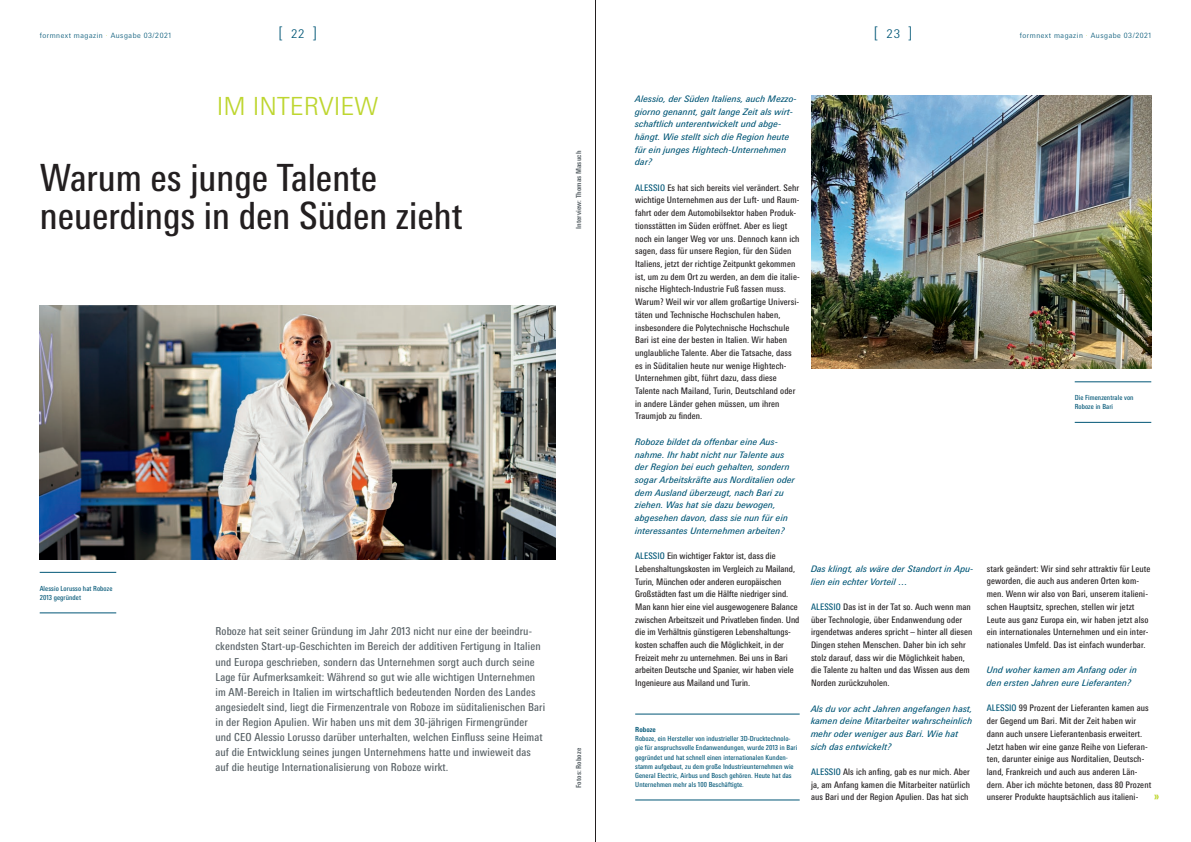
<style>
.page{position:relative;width:1191px;height:842px;background:#fff}
.page>*{position:absolute;margin:0;border:0;box-sizing:border-box;transform-origin:0 0}
.t1{font:condensed 37.5px/38.1px "Messe Univers";color:#231f20}
.t2{font:300 25px "Messe Univers";color:#bed630}
.t3{font:300 16px "Messe Univers";color:#005676}
.t4{font:700 condensed 12px "Messe Univers";color:#bed630}
.t5{font:condensed 11px/15.1px "Messe Univers";letter-spacing:.01em;color:#576065}
.t6{font:condensed 9px/12.7px "Messe Univers";letter-spacing:.01em;color:#231f20}
.t7{font:italic 9px/12.7px "Messe Univers";letter-spacing:.01em;color:#005676}
.t8{font:300 7.3px "Messe Univers";letter-spacing:.07em;color:#005676}
.t9{font:condensed 7px/9.1px "Messe Univers";letter-spacing:.01em;color:#005676}
.t10{font:700 condensed 7px "Messe Univers";letter-spacing:.01em;color:#576065}
.t11{font:700 condensed 7px "Messe Univers";letter-spacing:.01em;color:#005676}
.s1{color:#bed630}
.s2{font-size:12px}
.s3{color:#005676}
</style>
<div class="page">
<img style="left:40px;top:305px;width:516px;height:254px">
<img style="left:811px;top:95px;width:340px;height:274px">
<hr style="left:635px;top:799px;width:164px;height:1px;background:#005676">
<hr style="left:635px;top:713px;width:164px;height:1px;background:#005676">
<hr style="left:40px;top:612px;width:76px;height:1px;background:#005676">
<hr style="left:40px;top:572px;width:76px;height:1px;background:#005676">
<hr style="left:1074px;top:422px;width:77px;height:1px;background:#005676">
<hr style="left:1074px;top:381px;width:77px;height:1px;background:#005676">
<hr style="left:595px;top:0;width:1px;height:842px;background:#231f20">
<p class="t8" style="left:40px;top:31px;width:133px">formnext magazin <span class="s1">·</span> Ausgabe 03/2021</p>
<h3 class="t3" style="left:278px;top:23px;width:40px">[<span class="s2">22</span>]</h3>
<h3 class="t3" style="left:874px;top:23px;width:40px">[<span class="s2">23</span>]</h3>
<p class="t8" style="left:1019px;top:31px;width:133px">formnext magazin <span class="s1">·</span> Ausgabe 03/2021</p>
<h2 class="t2" style="left:217px;top:90px;width:163px">IM INTERVIEW</h2>
<h1 class="t1" style="left:40px;top:158px;width:424px">Warum es junge Talente neuerdings in den Süden zieht</h1>
<p class="t10" style="left:574px;top:229px;width:80px;rotate:-90deg">Interview: Thomas Masuch</p>
<p class="t9" style="left:40px;top:583px;width:74px">Alessio Lorusso hat Roboze<br>2013 gegründet</p>
<p class="t5" style="left:215px;top:624px;width:331px">Roboze hat seit seiner Gründung im Jahr 2013 nicht nur eine der beeindru&shy;ckendsten Start-up-Geschichten im Bereich der additiven Fertigung in Italien und Europa geschrieben, sondern das Unternehmen sorgt auch durch seine Lage für Aufmerksamkeit: Während so gut wie alle wichtigen Unternehmen im AM-Bereich in Italien im wirtschaftlich bedeutenden Norden des Landes angesiedelt sind, liegt die Firmenzentrale von Roboze im süditalienischen Bari in der Region Apulien. Wir haben uns mit dem 30-jährigen Firmengründer und CEO Alessio Lorusso darüber unterhalten, welchen Einfluss seine Heimat auf die Entwicklung seines jungen Unternehmens hatte und inwieweit das auf die heutige Internationalisierung von Roboze wirkt.</p>
<p class="t10" style="left:574px;top:788px;width:41px;rotate:-90deg">Fotos: Roboze</p>
<p class="t7" style="left:635px;top:92px;width:163px">Alessio, der Süden Italiens, auch Mezzo&shy;giorno genannt, galt lange Zeit als wirt&shy;schaftlich unterentwickelt und abge&shy;hängt. Wie stellt sich die Region heute für ein junges Hightech-Unternehmen dar?</p>
<p class="t6" style="left:635px;top:181px;width:166px"><span class="s3">ALESSIO</span> Es hat sich bereits viel verändert. Sehr wichtige Unternehmen aus der Luft- und Raum&shy;fahrt oder dem Automobilsektor haben Produk&shy;tionsstätten im Süden eröffnet. Aber es liegt noch ein langer Weg vor uns. Dennoch kann ich sagen, dass für unsere Region, für den Süden Italiens, jetzt der richtige Zeitpunkt gekommen ist, um zu dem Ort zu werden, an dem die italie&shy;nische Hightech-Industrie Fuß fassen muss.<br>Warum? Weil wir vor allem großartige Universi&shy;täten und Technische Hochschulen haben, insbesondere die Polytechnische Hochschule Bari ist eine der besten in Italien. Wir haben unglaubliche Talente. Aber die Tatsache, dass es in Süditalien heute nur wenige Hightech-Unternehmen gibt, führt dazu, dass diese Talente nach Mailand, Turin, Deutschland oder in andere Länder gehen müssen, um ihren Traumjob zu finden.</p>
<p class="t7" style="left:635px;top:435px;width:161px">Roboze bildet da offenbar eine Aus&shy;nahme. Ihr habt nicht nur Talente aus der Region bei euch gehalten, sondern sogar Arbeitskräfte aus Norditalien oder dem Ausland überzeugt, nach Bari zu ziehen. Was hat sie dazu bewogen, abgesehen davon, dass sie nun für ein interessantes Unternehmen arbeiten?</p>
<p class="t6" style="left:635px;top:549px;width:166px"><span class="s3">ALESSIO</span> Ein wichtiger Faktor ist, dass die Lebenshaltungskosten im Vergleich zu Mailand, Turin, München oder anderen europäischen Großstädten fast um die Hälfte niedriger sind.<br>Man kann hier eine viel ausgewogenere Balance zwischen Arbeitszeit und Privatleben finden. Und die im Verhältnis günstigeren Lebenshaltungs&shy;kosten schaffen auch die Möglichkeit, in der Freizeit mehr zu unternehmen. Bei uns in Bari arbeiten Deutsche und Spanier, wir haben viele Ingenieure aus Mailand und Turin.</p>
<p class="t11" style="left:635px;top:725px;width:22px">Roboze</p>
<p class="t9" style="left:635px;top:734px;width:164px">Roboze, ein Hersteller von industrieller 3D-Drucktechnolo&shy;gie für anspruchsvolle Endanwendungen, wurde 2013 in Bari gegründet und hat schnell einen internationalen Kunden&shy;stamm aufgebaut, zu dem große Industrieunternehmen wie General Electric, Airbus und Bosch gehören. Heute hat das Unternehmen mehr als 100 Beschäftigte.</p>
<p class="t7" style="left:811px;top:562px;width:164px">Das klingt, als wäre der Standort in Apu&shy;lien ein echter Vorteil …</p>
<p class="t6" style="left:811px;top:600px;width:163px"><span class="s3">ALESSIO</span> Das ist in der Tat so. Auch wenn man über Technologie, über Endanwendung oder irgendetwas anderes spricht – hinter all diesen Dingen stehen Menschen. Daher bin ich sehr stolz darauf, dass wir die Möglichkeit haben, die Talente zu halten und das Wissen aus dem Norden zurückzuholen.</p>
<p class="t7" style="left:811px;top:702px;width:163px">Als du vor acht Jahren angefangen hast, kamen deine Mitarbeiter wahrscheinlich mehr oder weniger aus Bari. Wie hat sich das entwickelt?</p>
<p class="t6" style="left:811px;top:765px;width:160px;text-align:justify"><span class="s3">ALESSIO</span> Als ich anfing, gab es nur mich. Aber ja, am Anfang kamen die Mitarbeiter natürlich aus Bari und der Region Apulien. Das hat sich</p>
<p class="t9" style="left:1074px;top:393px;width:60px">Die Fimenzentrale von<br>Roboze in Bari</p>
<p class="t6" style="left:986px;top:562px;width:165px">stark geändert: Wir sind sehr attraktiv für Leute geworden, die auch aus anderen Orten kom&shy;men. Wenn wir also von Bari, unserem italieni&shy;schen Hauptsitz, sprechen, stellen wir jetzt Leute aus ganz Europa ein, wir haben jetzt also ein internationales Unternehmen und ein inter&shy;nationales Umfeld. Das ist einfach wunderbar.</p>
<p class="t7" style="left:986px;top:664px;width:152px">Und woher kamen am Anfang oder in den ersten Jahren eure Lieferanten?</p>
<p class="t6" style="left:986px;top:702px;width:166px"><span class="s3">ALESSIO</span> 99 Prozent der Lieferanten kamen aus der Gegend um Bari. Mit der Zeit haben wir dann auch unsere Lieferantenbasis erweitert.<br>Jetzt haben wir eine ganze Reihe von Lieferan&shy;ten, darunter einige aus Norditalien, Deutsch&shy;land, Frankreich und auch aus anderen Län&shy;dern. Aber ich möchte betonen, dass 80 Prozent unserer Produkte hauptsächlich aus italieni-</p>
<h3 class="t4" style="left:1154px;top:789px;width:7px">»</h3>
</div>
